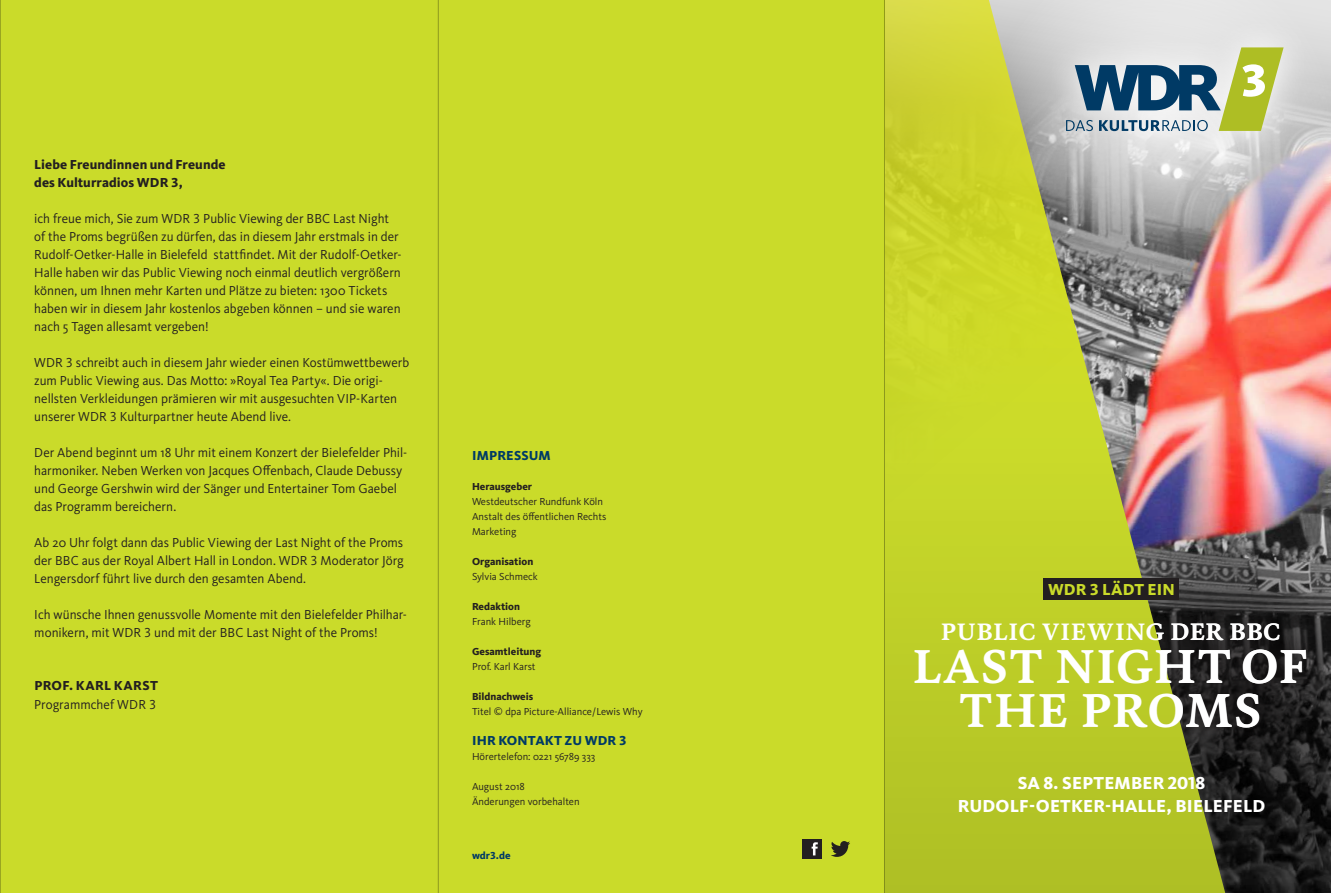
<style>
.page{position:relative;width:1331px;height:893px;background:#fff}
.page>*{position:absolute;margin:0;border:0;box-sizing:border-box;transform-origin:0 0}
.t1{font:700 48px/43.5px "WDR Serif";letter-spacing:.04em;color:#fff;text-align:center}
.t2{font:700 24px "WDR Serif";letter-spacing:.04em;color:#fff}
.t3{font:800 18px "WDR Sans";letter-spacing:.01em;color:#fff}
.t4{font:800 16.5px "WDR Sans";letter-spacing:.01em;color:#cadb2a}
.WDR_3___DIN_Lang___I{font:13.5px/18px "WDR Sans";color:#231f20}
.WDR_3___DIN_Lang___I-2{font:800 13.5px/18px "WDR Sans";letter-spacing:.01em;color:#231f20}
.WDR_3___DIN_Lang___I-3{font:800 13.5px "WDR Sans";letter-spacing:.01em;color:#003a65}
.WDR_3___DIN_Lang___I-4{font:10.5px "WDR Sans";color:#231f20}
.WDR_3___DIN_Lang___I-5{font:800 10.5px "WDR Sans";color:#231f20}
.WDR_3___DIN_Lang___I-6{font:800 10.5px "WDR Sans";color:#003a65}
</style>
<div class="page">
<img style="left:1228px;top:302px;width:103px;height:591px">
<svg style="left:1228px;top:512px;width:103px;height:358px;background:#393334"></svg>
<svg style="left:1228px;top:0;width:103px;height:301px;background:#ddbdc3"></svg>
<svg style="left:1228px;top:605px;width:95px;height:140px;background:#201f1f"></svg>
<div style="left:438px;top:0;width:446px;height:893px;background:#cadb2a"></div>
<svg style="left:885px;top:0;width:343px;height:893px;background:#b4b741"></svg>
<div style="left:1044px;top:578px;width:135px;height:21px;background:#231f20"></div>
<div style="left:0;top:0;width:438px;height:893px;background:#cadb2a"></div>
<svg style="left:1038px;top:16px;width:274px;height:146px;background:#d6d6d6"></svg>
<svg style="left:1066px;top:47px;width:217px;height:84px;background:#9bafa1"></svg>
<div style="left:802px;top:839px;width:20px;height:20px;background:#231f20"></div>
<svg style="left:812px;top:842px;width:6px;height:13px"></svg>
<svg style="left:831px;top:841px;width:19px;height:16px"></svg>
<hr style="left:0;top:0;width:1px;height:893px;background:#b2b3b7">
<hr style="left:438px;top:0;width:1px;height:893px;background:#b2b3b7">
<hr style="left:884px;top:0;width:1px;height:893px;background:#b2b3b7">
<p class="WDR_3___DIN_Lang___I-2" style="left:34px;top:155px;width:193px">Liebe Freundinnen und Freunde des Kulturradios WDR 3,</p>
<p class="WDR_3___DIN_Lang___I" style="left:34px;top:209px;width:369px">ich freue mich, Sie zum WDR 3 Public Viewing der BBC Last Night of the Proms begrüßen zu dürfen, das in diesem Jahr erstmals in der Rudolf-Oetker-Halle in Bielefeld stattfindet. Mit der Rudolf-Oetker-Halle haben wir das Public Viewing noch einmal deutlich vergrößern können, um Ihnen mehr Karten und Plätze zu bieten: 1300 Tickets haben wir in diesem Jahr kostenlos abgeben können – und sie waren nach 5 Tagen allesamt vergeben!</p>
<p class="WDR_3___DIN_Lang___I" style="left:34px;top:353px;width:376px">WDR 3 schreibt auch in diesem Jahr wieder einen Kostümwettbewerb zum Public Viewing aus. Das Motto: »Royal Tea Party«. Die origi&shy;nellsten Verkleidungen prämieren wir mit ausgesuchten VIP-Karten unserer WDR 3 Kulturpartner heute Abend live.</p>
<p class="WDR_3___DIN_Lang___I" style="left:34px;top:443px;width:375px">Der Abend beginnt um 18 Uhr mit einem Konzert der Bielefelder Phil&shy;harmoniker. Neben Werken von Jacques Offenbach, Claude Debussy und George Gershwin wird der Sänger und Entertainer Tom Gaebel das Programm bereichern.</p>
<p class="WDR_3___DIN_Lang___I" style="left:34px;top:533px;width:371px;text-align:justify">Ab 20 Uhr folgt dann das Public Viewing der Last Night of the Proms der BBC aus der Royal Albert Hall in London. WDR 3 Moderator Jörg Lengersdorf führt live durch den gesamten Abend.</p>
<p class="WDR_3___DIN_Lang___I" style="left:34px;top:605px;width:374px">Ich wünsche Ihnen genussvolle Momente mit den Bielefelder Philhar&shy;monikern, mit WDR 3 und mit der BBC Last Night of the Proms!</p>
<p class="WDR_3___DIN_Lang___I-2" style="left:34px;top:676px;width:125px">PROF. KARL KARST</p>
<p class="WDR_3___DIN_Lang___I" style="left:34px;top:695px;width:123px">Programmchef WDR 3</p>
<p class="WDR_3___DIN_Lang___I-3" style="left:472px;top:447px;width:80px">IMPRESSUM</p>
<p class="WDR_3___DIN_Lang___I-5" style="left:472px;top:480px;width:62px">Herausgeber</p>
<p class="WDR_3___DIN_Lang___I-4" style="left:472px;top:495px;width:132px">Westdeutscher Rundfunk Köln</p>
<p class="WDR_3___DIN_Lang___I-4" style="left:472px;top:510px;width:136px">Anstalt des öffentlichen Rechts</p>
<p class="WDR_3___DIN_Lang___I-4" style="left:472px;top:525px;width:46px">Marketing</p>
<p class="WDR_3___DIN_Lang___I-5" style="left:472px;top:555px;width:63px">Organisation</p>
<p class="WDR_3___DIN_Lang___I-4" style="left:472px;top:570px;width:67px">Sylvia Schmeck</p>
<p class="WDR_3___DIN_Lang___I-5" style="left:472px;top:600px;width:50px">Redaktion</p>
<p class="WDR_3___DIN_Lang___I-4" style="left:472px;top:615px;width:60px">Frank Hilberg</p>
<p class="WDR_3___DIN_Lang___I-5" style="left:472px;top:645px;width:71px">Gesamtleitung</p>
<p class="WDR_3___DIN_Lang___I-4" style="left:472px;top:660px;width:65px">Prof. Karl Karst</p>
<p class="WDR_3___DIN_Lang___I-5" style="left:472px;top:690px;width:63px">Bildnachweis</p>
<p class="WDR_3___DIN_Lang___I-4" style="left:472px;top:705px;width:172px">Titel © dpa Picture-Alliance/Lewis Why</p>
<p class="WDR_3___DIN_Lang___I-3" style="left:472px;top:732px;width:156px">IHR KONTAKT ZU WDR 3</p>
<p class="WDR_3___DIN_Lang___I-4" style="left:472px;top:750px;width:125px">Hörertelefon: 0221 56789 333</p>
<p class="WDR_3___DIN_Lang___I-4" style="left:472px;top:780px;width:54px">August 2018</p>
<p class="WDR_3___DIN_Lang___I-4" style="left:472px;top:795px;width:109px">Änderungen vorbehalten</p>
<p class="WDR_3___DIN_Lang___I-6" style="left:472px;top:849px;width:40px">wdr3.de</p>
<p class="t4" style="left:1048px;top:579px;width:128px">WDR 3 LÄDT EIN</p>
<p class="t2" style="left:941px;top:617px;width:341px">PUBLIC VIEWING DER BBC</p>
<p class="t1" style="left:913px;top:645px;width:395px">LAST NIGHT OF<br>THE PROMS</p>
<p class="t3" style="left:1018px;top:772px;width:189px">SA 8. SEPTEMBER 2018</p>
<p class="t3" style="left:958px;top:795px;width:309px">RUDOLF-OETKER-HALLE, BIELEFELD</p>
</div>
